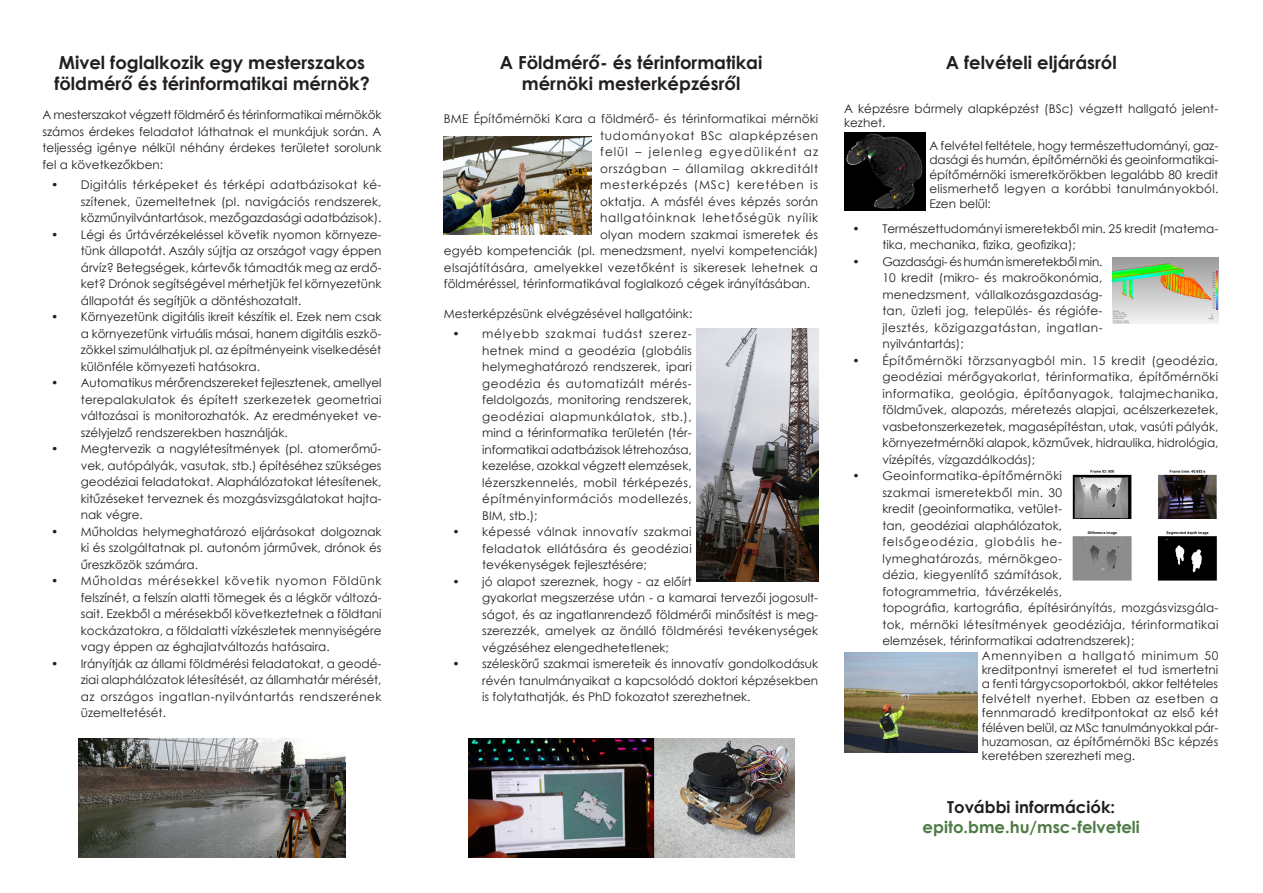
<style>
.page{position:relative;width:1263px;height:893px;background:#fff}
.page>*{position:absolute;margin:0;border:0;box-sizing:border-box;transform-origin:0 0}
.t1{font:700 18px/21px "Century Gothic";color:#231f20;text-align:center}
.t2{font:700 16.5px "Century Gothic";color:#4e7a45}
.t3{font:700 16.5px "Century Gothic";color:#231f20}
.t4{font:12px/16.5px "Century Gothic";color:#231f20;text-align:justify}
.t5{font:12px/16.5px "Century Gothic";letter-spacing:.02em;color:#231f20}
.t6{font:12px "Century Gothic";letter-spacing:.065em;color:#231f20}
.t7{font:12px "Century Gothic";letter-spacing:.055em;color:#231f20}
.t8{font:12px "Century Gothic";letter-spacing:.025em;color:#231f20}
.t9{font:12px "Century Gothic";letter-spacing:.085em;color:#231f20}
</style>
<div class="page">
<img style="left:444px;top:136px;width:148px;height:99px">
<img style="left:696px;top:328px;width:122px;height:253px">
<img style="left:844px;top:653px;width:134px;height:99px">
<img style="left:79px;top:738px;width:266px;height:119px">
<img style="left:1112px;top:257px;width:106px;height:66px">
<img style="left:1072px;top:470px;width:145px;height:111px">
<img style="left:844px;top:133px;width:81px;height:78px">
<img style="left:469px;top:738px;width:325px;height:119px">
<p class="t1" style="left:54px;top:51px;width:317px;text-align:left">Mivel foglalkozik egy mesterszakos földmérő és térinformatikai mérnök?</p>
<p class="t4" style="left:43px;top:106px;width:340px">A mesterszakot végzett földmérő és térinformatikai mérnökök számos érdekes feladatot láthatnak el munkájuk során. A teljesség igénye nélkül néhány érdekes területet sorolunk fel a következőkben:</p>
<p class="t4" style="left:81px;top:177px;width:302px;text-indent:-30px">• Digitális térképeket és térképi adatbázisokat ké&shy;szítenek, üzemeltetnek (pl. navigációs rendszerek, közműnyilvántartások, mezőgazdasági adatbázisok).</p>
<p class="t4" style="left:81px;top:226px;width:302px;text-indent:-30px">• Légi és űrtávérzékeléssel követik nyomon környeze&shy;tünk állapotát. Aszály sújtja az országot vagy éppen árvíz? Betegségek, kártevők támadták meg az erdő&shy;ket? Drónok segítségével mérhetjük fel környezetünk állapotát és segítjük a döntéshozatalt.</p>
<p class="t4" style="left:81px;top:309px;width:302px;text-indent:-30px">• Környezetünk digitális ikreit készítik el. Ezek nem csak a környezetünk virtuális másai, hanem digitális eszkö&shy;zökkel szimulálhatjuk pl. az építményeink viselkedését különféle környezeti hatásokra.</p>
<p class="t4" style="left:81px;top:375px;width:302px;text-indent:-30px">• Automatikus mérőrendszereket fejlesztenek, amellyel terepalakulatok és épített szerkezetek geometriai változásai is monitorozhatók. Az eredményeket ve&shy;szélyjelző rendszerekben használják.</p>
<p class="t4" style="left:81px;top:441px;width:302px;text-indent:-30px">• Megtervezik a nagylétesítmények (pl. atomerőmű&shy;vek, autópályák, vasutak, stb.) építéséhez szükséges geodéziai feladatokat. Alaphálózatokat létesítenek, kitűzéseket terveznek és mozgásvizsgálatokat hajta&shy;nak végre.</p>
<p class="t4" style="left:81px;top:523px;width:302px;text-indent:-30px">• Műholdas helymeghatározó eljárásokat dolgoznak ki és szolgáltatnak pl. autonóm járművek, drónok és űreszközök számára.</p>
<p class="t4" style="left:81px;top:573px;width:302px;text-indent:-30px">• Műholdas mérésekkel követik nyomon Földünk felszínét, a felszín alatti tömegek és a légkör változá&shy;sait. Ezekből a mérésekből következtetnek a földtani kockázatokra, a földalatti vízkészletek mennyiségére vagy éppen az éghajlatváltozás hatásaira.</p>
<p class="t4" style="left:81px;top:655px;width:302px;text-indent:-30px">• Irányítják az állami földmérési feladatokat, a geodé&shy;ziai alaphálózatok létesítését, az államhatár mérését, az országos ingatlan-nyilvántartás rendszerének üzemeltetését.</p>
<p class="t1" style="left:500px;top:51px;width:264px">A Földmérő- és térinformatikai mérnöki mesterképzésről</p>
<p class="t4" style="left:444px;top:111px;width:376px">BME Építőmérnöki Kara a földmérő- és térinformatikai mérnöki</p>
<p class="t7" style="left:600px;top:127px;width:219px">tudományokat BSc alapképzésen</p>
<p class="t9" style="left:600px;top:144px;width:219px">felül – jelenleg egyedüliként az</p>
<p class="t7" style="left:600px;top:160px;width:219px">országban – államilag akkreditált</p>
<p class="t6" style="left:600px;top:177px;width:219px">mesterképzés (MSc) keretében is</p>
<p class="t4" style="left:600px;top:193px;width:219px">oktatja. A másfél éves képzés során</p>
<p class="t6" style="left:600px;top:210px;width:219px">hallgatóinknak lehetőségük nyílik</p>
<p class="t4" style="left:600px;top:226px;width:219px">olyan modern szakmai ismeretek és</p>
<p class="t4" style="left:444px;top:243px;width:376px">egyéb kompetenciák (pl. menedzsment, nyelvi kompetenciák)</p>
<p class="t8" style="left:444px;top:259px;width:376px">elsajátítására, amelyekkel vezetőként is sikeresek lehetnek a</p>
<p class="t4" style="left:444px;top:276px;width:368px">földméréssel, térinformatikával foglalkozó cégek irányításában.</p>
<p class="t4" style="left:444px;top:305px;width:250px">Mesterképzésünk elvégzésével hallgatóink:</p>
<p class="t4" style="left:482px;top:326px;width:211px;text-indent:-30px">• mélyebb szakmai tudást szerez&shy;hetnek mind a geodézia (globális helymeghatározó rendszerek, ipari geodézia és automatizált mérés&shy;feldolgozás, monitoring rendszerek, geodéziai alapmunkálatok, stb.), mind a térinformatika területén (tér&shy;informatikai adatbázisok létrehozása, kezelése, azokkal végzett elemzések, lézerszkennelés, mobil térképezés, építményinformációs modellezés, BIM, stb.);</p>
<p class="t4" style="left:482px;top:524px;width:211px;text-indent:-30px">• képessé válnak innovatív szakmai feladatok ellátására és geodéziai tevékenységek fejlesztésére;</p>
<p class="t4" style="left:482px;top:573px;width:337px;text-align:left;text-indent:-30px">• jó alapot szereznek, hogy - az előírt<br>gyakorlat megszerzése után - a kamarai tervezői jogosult&shy;ságot, és az ingatlanrendező földmérői minősítést is meg&shy;szerezzék, amelyek az önálló földmérési tevékenységek végzéséhez elengedhetetlenek;</p>
<p class="t4" style="left:482px;top:656px;width:337px;text-indent:-30px">• széleskörű szakmai ismereteik és innovatív gondolkodásuk révén tanulmányaikat a kapcsolódó doktori képzésekben is folytathatják, és PhD fokozatot szerezhetnek.</p>
<p class="t1" style="left:946px;top:51px;width:172px">A felvételi eljárásról</p>
<p class="t4" style="left:844px;top:101px;width:376px;line-height:14.4px">A képzésre bármely alapképzést (BSc) végzett hallgató jelent&shy;kezhet.</p>
<p class="t4" style="left:929px;top:138px;width:290px;line-height:14.4px">A felvétel feltétele, hogy természettudományi, gaz&shy;dasági és humán, építőmérnöki és geoinformatikai&shy;építőmérnöki ismeretkörökben legalább 80 kredit elismerhető legyen a korábbi tanulmányokból.<br>Ezen belül:</p>
<p class="t4" style="left:882px;top:220px;width:337px;text-indent:-30px">• Természettudományi ismeretekből min. 25 kredit (matema&shy;tika, mechanika, fizika, geofizika);</p>
<p class="t4" style="left:882px;top:253px;width:222px;text-indent:-30px">• Gazdasági- és humán ismeretekből min.<br>10 kredit (mikro- és makroökonómia, menedzsment, vállalkozásgazdaság&shy;tan, üzleti jog, település- és régiófe&shy;jlesztés, közigazgatástan, ingatlan&shy;nyilvántartás);</p>
<p class="t4" style="left:882px;top:352px;width:338px;text-indent:-30px">• Építőmérnöki törzsanyagból min. 15 kredit (geodézia, geodéziai mérőgyakorlat, térinformatika, építőmérnöki informatika, geológia, építőanyagok, talajmechanika, földművek, alapozás, méretezés alapjai, acélszerkezetek, vasbetonszerkezetek, magasépítéstan, utak, vasúti pályák, környezetmérnöki alapok, közművek, hidraulika, hidrológia, vízépítés, vízgazdálkodás);</p>
<p class="t5" style="left:882px;top:467px;width:337px;text-indent:-30px">• Geoinformatika-építőmérnöki<br>szakmai ismeretekből min. 30<br>kredit (geoinformatika, vetület-<br>tan, geodéziai alaphálózatok,<br>felsőgeodézia, globális he-<br>lymeghatározás, mérnökgeo-<br>dézia, kiegyenlítő számítások,<br>fotogrammetria, távérzékelés,<br>topográfia, kartográfia, építésirányítás, mozgásvizsgála&shy;tok, mérnöki létesítmények geodéziája, térinformatikai elemzések, térinformatikai adatrendszerek);</p>
<p class="t4" style="left:982px;top:648px;width:238px;line-height:14.4px">Amennyiben a hallgató minimum 50 kreditpontnyi ismeretet el tud ismertetni a fenti tárgycsoportokból, akkor feltételes felvételt nyerhet. Ebben az esetben a fennmaradó kreditpontokat az első két féléven belül, az MSc tanulmányokkal pár&shy;huzamosan, az építőmérnöki BSc képzés keretében szerezheti meg.</p>
<p class="t3" style="left:947px;top:794px;width:169px">További információk:</p>
<p class="t2" style="left:923px;top:814px;width:219px">epito.bme.hu/msc-felveteli</p>
</div>
